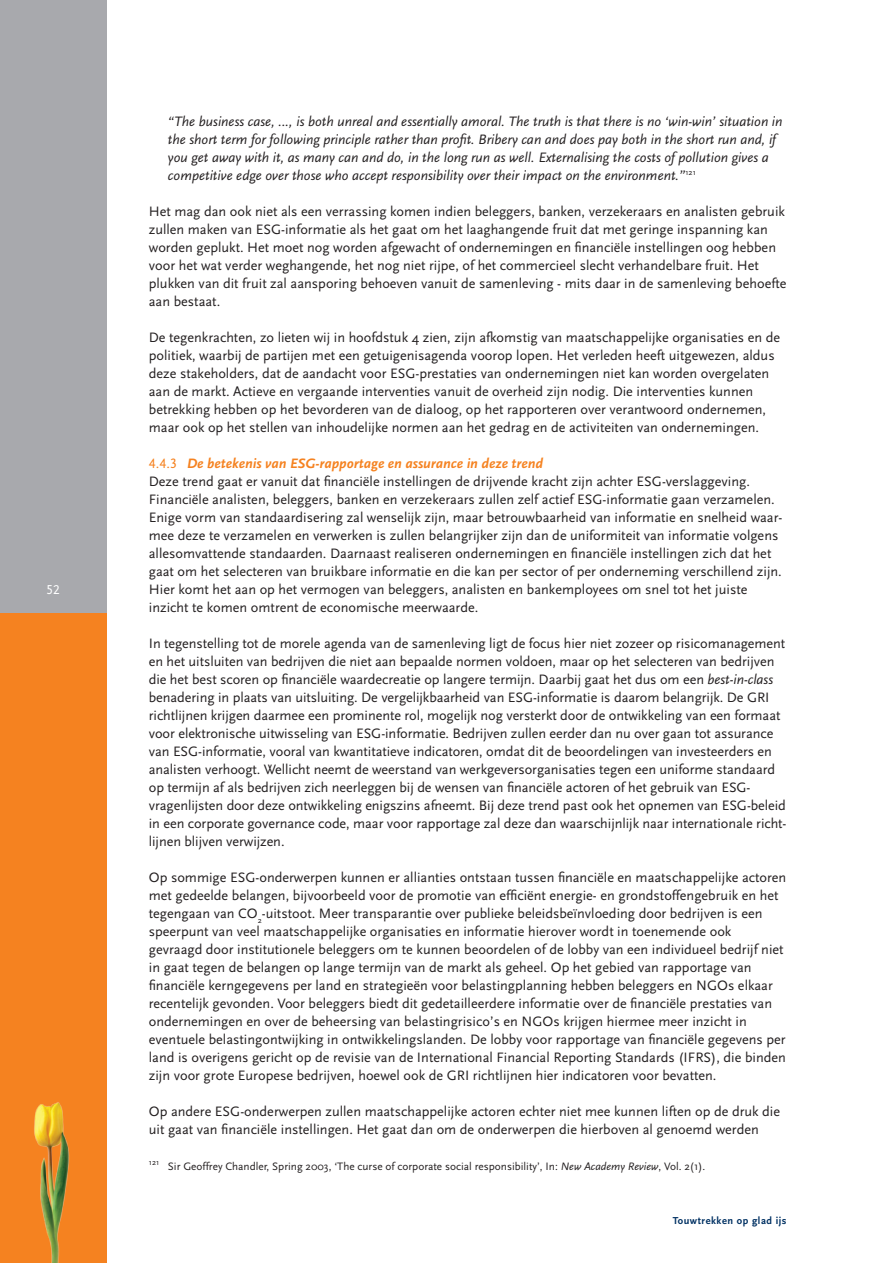
<style>
.page{position:relative;width:893px;height:1263px;background:#fff}
.page>*{position:absolute;margin:0;border:0;box-sizing:border-box;transform-origin:0 0}
.t1{font:14.25px/18px "Scala Sans";color:#231f20}
.t2{font:italic 14.25px/18px "Scala Sans";color:#231f20}
.t3{font:13.5px "Scala Sans Caps";color:#fff}
.t4{font:11.25px "Scala Sans";color:#231f20}
.t5{font:700 10.5px "Scala Sans";letter-spacing:.05em;color:#003163}
.s1{font-family:"Scala Sans Caps";color:#f58220}
.s2{font-weight:700;font-style:italic;color:#f58220}
.s3{font-style:italic}
</style>
<div class="page">
<div style="left:0;top:612px;width:106px;height:651px;background:#f58220"></div>
<img style="left:34px;top:1102px;width:36px;height:161px">
<div style="left:0;top:0;width:106px;height:612px;background:#a8a9ad"></div>
<p class="t3" style="left:46px;top:582px;width:15px">52</p>
<p class="t2" style="left:168px;top:113px;width:616px">“The business case, ..., is both unreal and essentially amoral. The truth is that there is no ‘win-win’ situation in the short term for following principle rather than profit. Bribery can and does pay both in the short run and, if you get away with it, as many can and do, in the long run as well. Externalising the costs of pollution gives a competitive edge over those who accept responsibility over their impact on the environment.”<sup>121</sup></p>
<p class="t1" style="left:149px;top:203px;width:639px">Het mag dan ook niet als een verrassing komen indien beleggers, banken, verzekeraars en analisten gebruik zullen maken van ESG-informatie als het gaat om het laaghangende fruit dat met geringe inspanning kan worden geplukt. Het moet nog worden afgewacht of ondernemingen en financiële instellingen oog hebben voor het wat verder weghangende, het nog niet rijpe, of het commercieel slecht verhandelbare fruit. Het plukken van dit fruit zal aansporing behoeven vanuit de samenleving - mits daar in de samenleving behoefte aan bestaat.</p>
<p class="t1" style="left:149px;top:329px;width:633px">De tegenkrachten, zo lieten wij in hoofdstuk 4 zien, zijn afkomstig van maatschappelijke organisaties en de politiek, waarbij de partijen met een getuigenisagenda voorop lopen. Het verleden heeft uitgewezen, aldus deze stakeholders, dat de aandacht voor ESG-prestaties van ondernemingen niet kan worden overgelaten aan de markt. Actieve en vergaande interventies vanuit de overheid zijn nodig. Die interventies kunnen betrekking hebben op het bevorderen van de dialoog, op het rapporteren over verantwoord ondernemen, maar ook op het stellen van inhoudelijke normen aan het gedrag en de activiteiten van ondernemingen.</p>
<p class="t1" style="left:149px;top:455px;width:635px"><span class="s1">4.4.3</span> <span class="s2">De betekenis van ESG-rapportage en assurance in deze trend<br></span>Deze trend gaat er vanuit dat financiële instellingen de drijvende kracht zijn achter ESG-verslaggeving.<br>Financiële analisten, beleggers, banken en verzekeraars zullen zelf actief ESG-informatie gaan verzamelen.<br>Enige vorm van standaardisering zal wenselijk zijn, maar betrouwbaarheid van informatie en snelheid waar&shy;mee deze te verzamelen en verwerken is zullen belangrijker zijn dan de uniformiteit van informatie volgens allesomvattende standaarden. Daarnaast realiseren ondernemingen en financiële instellingen zich dat het gaat om het selecteren van bruikbare informatie en die kan per sector of per onderneming verschillend zijn.<br>Hier komt het aan op het vermogen van beleggers, analisten en bankemployees om snel tot het juiste inzicht te komen omtrent de economische meerwaarde.</p>
<p class="t1" style="left:149px;top:635px;width:639px">In tegenstelling tot de morele agenda van de samenleving ligt de focus hier niet zozeer op risicomanagement en het uitsluiten van bedrijven die niet aan bepaalde normen voldoen, maar op het selecteren van bedrijven die het best scoren op financiële waardecreatie op langere termijn. Daarbij gaat het dus om een <span class="s3">best-in-class </span>benadering in plaats van uitsluiting. De vergelijkbaarheid van ESG-informatie is daarom belangrijk. De GRI richtlijnen krijgen daarmee een prominente rol, mogelijk nog versterkt door de ontwikkeling van een formaat voor elektronische uitwisseling van ESG-informatie. Bedrijven zullen eerder dan nu over gaan tot assurance van ESG-informatie, vooral van kwantitatieve indicatoren, omdat dit de beoordelingen van investeerders en analisten verhoogt. Wellicht neemt de weerstand van werkgeversorganisaties tegen een uniforme standaard op termijn af als bedrijven zich neerleggen bij de wensen van financiële actoren of het gebruik van ESG&shy;vragenlijsten door deze ontwikkeling enigszins afneemt. Bij deze trend past ook het opnemen van ESG-beleid in een corporate governance code, maar voor rapportage zal deze dan waarschijnlijk naar internationale richt&shy;lijnen blijven verwijzen.</p>
<p class="t1" style="left:149px;top:869px;width:639px">Op sommige ESG-onderwerpen kunnen er allianties ontstaan tussen financiële en maatschappelijke actoren met gedeelde belangen, bijvoorbeeld voor de promotie van efficiënt energie- en grondstoffengebruik en het tegengaan van CO<sub>2</sub>-uitstoot. Meer transparantie over publieke beleidsbeïnvloeding door bedrijven is een speerpunt van veel maatschappelijke organisaties en informatie hierover wordt in toenemende ook gevraagd door institutionele beleggers om te kunnen beoordelen of de lobby van een individueel bedrijf niet in gaat tegen de belangen op lange termijn van de markt als geheel. Op het gebied van rapportage van financiële kerngegevens per land en strategieën voor belastingplanning hebben beleggers en NGOs elkaar recentelijk gevonden. Voor beleggers biedt dit gedetailleerdere informatie over de financiële prestaties van ondernemingen en over de beheersing van belastingrisico’s en NGOs krijgen hiermee meer inzicht in eventuele belastingontwijking in ontwikkelingslanden. De lobby voor rapportage van financiële gegevens per land is overigens gericht op de revisie van de International Financial Reporting Standards (IFRS), die binden zijn voor grote Europese bedrijven, hoewel ook de GRI richtlijnen hier indicatoren voor bevatten.</p>
<p class="t1" style="left:149px;top:1103px;width:633px">Op andere ESG-onderwerpen zullen maatschappelijke actoren echter niet mee kunnen liften op de druk die uit gaat van financiële instellingen. Het gaat dan om de onderwerpen die hierboven al genoemd werden</p>
<p class="t4" style="left:149px;top:1160px;width:558px"><sup>121</sup> Sir Geoffrey Chandler, Spring 2003, ‘The curse of corporate social responsibility’, In: <span class="s3">New Academy Review</span>, Vol. 2(1).</p>
<p class="t5" style="left:673px;top:1215px;width:116px">Touwtrekken op glad ijs</p>
</div>
